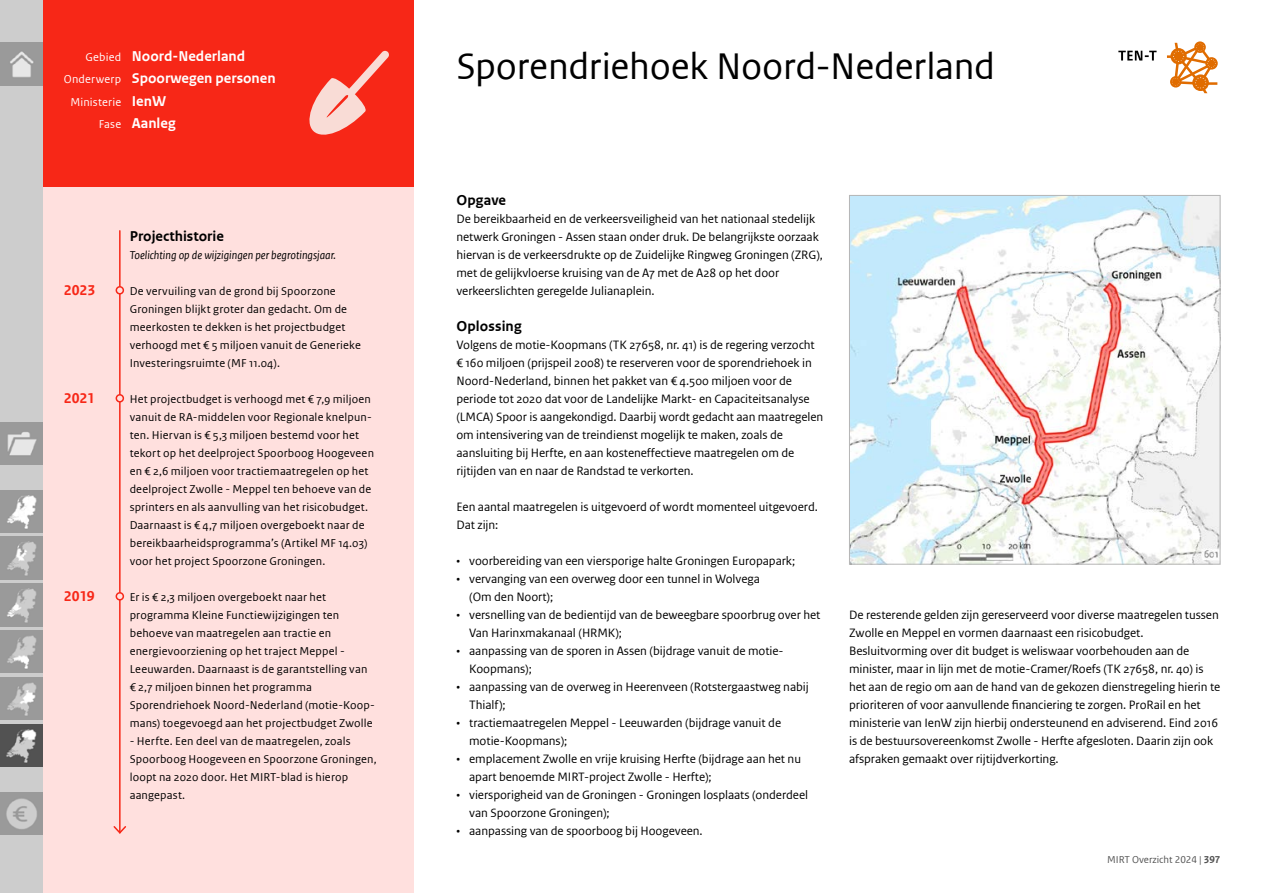
<style>
.page{position:relative;width:1263px;height:893px;background:#fff}
.page>*{position:absolute;margin:0;border:0;box-sizing:border-box;transform-origin:0 0}
._03_RO_Hoofdkop{font:39px "Rijksoverheid Sans Web Text";letter-spacing:-.005em;color:#000}
._15_RO_Kader_Broodtekst_wit{font:700 15px "Rijksoverheid Sans Web Text";color:#fff}
._13_RO_Kader_Kop_zwart{font:700 15px "Rijksoverheid Sans Web Text";color:#000}
._15_RO_Kader_Broodtekst_zwart{font:700 15px "Rijksoverheid Sans Web Text";color:#f72717}
._05_RO_Alineakop{font:700 15px "Rijksoverheid Sans Web Text";letter-spacing:.01em;color:#000}
._05_RO_Alineakop__-_H2_voor_TG{font:700 15px "Rijksoverheid Sans Web Text";letter-spacing:.01em;color:#000}
._09_RO_Broodtekst{font:12.75px/18px "Rijksoverheid Sans Web Text";letter-spacing:-.005em;color:#000}
._15_RO_Kader_Broodtekst_zwart-2{font:12px/18px "Rijksoverheid Sans Web Text";letter-spacing:.015em;color:#000}
._14_RO_Kader_Subkop{font:italic 12px "Rijksoverheid Sans Web Text";color:#000}
._15_RO_Kader_Broodtekst_wit-2{font:12px "Rijksoverheid Sans Web Text";letter-spacing:.01em;color:#fff}
.t1{font:10.5px "Rijksoverheid Sans Web Text";color:#525252}
.s1{font-weight:400;font-size:12px}
.s2{font-weight:700;font-size:15px}
.s3{font-weight:700}
</style>
<div class="page">
<div style="left:0;top:187px;width:414px;height:706px;background:#ffe0de"></div>
<div style="left:0;top:0;width:414px;height:187px;background:#f72717"></div>
<svg style="left:309px;top:50px;width:80px;height:85px"></svg>
<hr style="left:119px;top:231px;width:2px;height:602px;background:#f72717">
<svg style="left:113px;top:825px;width:13px;height:9px"></svg>
<div style="left:116px;top:287px;width:7px;height:7px;background:#ffe0de;border-radius:50%"></div>
<div style="left:116px;top:286px;width:8px;height:9px;border:2px solid #f72717;border-radius:50%"></div>
<img style="left:851px;top:197px;width:367px;height:366px">
<div style="left:849px;top:195px;width:371px;height:370px;border:1px solid #b6b6b6"></div>
<svg style="left:1118px;top:51px;width:38px;height:10px"></svg>
<svg style="left:1167px;top:41px;width:51px;height:52px"></svg>
<div style="left:116px;top:395px;width:7px;height:7px;background:#ffe0de;border-radius:50%"></div>
<div style="left:116px;top:394px;width:8px;height:9px;border:2px solid #f72717;border-radius:50%"></div>
<div style="left:116px;top:593px;width:7px;height:7px;background:#ffe0de;border-radius:50%"></div>
<div style="left:116px;top:592px;width:8px;height:9px;border:2px solid #f72717;border-radius:50%"></div>
<div style="left:0;top:0;width:43px;height:893px;background:#cdcdcd"></div>
<img style="left:0;top:43px;width:42px;height:42px">
<img style="left:0;top:422px;width:42px;height:43px">
<img style="left:0;top:490px;width:42px;height:43px">
<img style="left:0;top:537px;width:42px;height:42px">
<img style="left:0;top:584px;width:42px;height:42px">
<img style="left:0;top:630px;width:42px;height:43px">
<img style="left:0;top:677px;width:42px;height:43px">
<img style="left:0;top:724px;width:42px;height:42px">
<img style="left:0;top:792px;width:42px;height:42px">
<p class="_15_RO_Kader_Broodtekst_wit" style="left:85px;top:47px;width:161px"><span class="s1">Gebied</span> Noord-Nederland</p>
<p class="_15_RO_Kader_Broodtekst_wit" style="left:64px;top:70px;width:213px"><span class="s1">Onderwerp</span> Spoorwegen personen</p>
<p class="_15_RO_Kader_Broodtekst_wit-2" style="left:70px;top:95px;width:97px">Ministerie <span class="s2">IenW</span></p>
<p class="_15_RO_Kader_Broodtekst_wit" style="left:99px;top:115px;width:78px"><span class="s1">Fase</span> Aanleg</p>
<p class="_13_RO_Kader_Kop_zwart" style="left:130px;top:227px;width:96px">Projecthistorie</p>
<p class="_14_RO_Kader_Subkop" style="left:130px;top:248px;width:208px">Toelichting op de wijzigingen per begrotingsjaar.</p>
<p class="_15_RO_Kader_Broodtekst_zwart" style="left:64px;top:281px;width:33px">2023</p>
<p class="_15_RO_Kader_Broodtekst_zwart-2" style="left:130px;top:282px;width:233px">De vervuiling van de grond bij Spoorzone Groningen blijkt groter dan gedacht. Om de meerkosten te dekken is het projectbudget verhoogd met € 5 miljoen vanuit de Generieke Investeringsruimte (MF 11.04).</p>
<p class="_15_RO_Kader_Broodtekst_zwart" style="left:64px;top:389px;width:33px">2021</p>
<p class="_15_RO_Kader_Broodtekst_zwart-2" style="left:130px;top:390px;width:246px">Het projectbudget is verhoogd met € 7,9 miljoen vanuit de RA-middelen voor Regionale knelpun&shy;ten. Hiervan is € 5,3 miljoen bestemd voor het tekort op het deelproject Spoorboog Hoogeveen en € 2,6 miljoen voor tractiemaatregelen op het deelproject Zwolle - Meppel ten behoeve van de sprinters en als aanvulling van het risicobudget.<br>Daarnaast is € 4,7 miljoen overgeboekt naar de bereikbaarheidsprogramma’s (Artikel MF 14.03) voor het project Spoorzone Groningen.</p>
<p class="_15_RO_Kader_Broodtekst_zwart" style="left:64px;top:587px;width:33px">2019</p>
<p class="_15_RO_Kader_Broodtekst_zwart-2" style="left:130px;top:588px;width:247px">Er is € 2,3 miljoen overgeboekt naar het programma Kleine Functiewijzigingen ten behoeve van maatregelen aan tractie en energievoorziening op het traject Meppel - Leeuwarden. Daarnaast is de garantstelling van € 2,7 miljoen binnen het programma Sporendriehoek Noord-Nederland (motie-Koop&shy;mans) toegevoegd aan het projectbudget Zwolle</p>
<p class="_15_RO_Kader_Broodtekst_zwart-2" style="left:130px;top:732px;width:248px">- Herfte. Een deel van de maatregelen, zoals Spoorboog Hoogeveen en Spoorzone Groningen, loopt na 2020 door. Het MIRT-blad is hierop aangepast.</p>
<h1 class="_03_RO_Hoofdkop" style="left:456px;top:43px;width:540px">Sporendriehoek Noord-Nederland</h1>
<h2 class="_05_RO_Alineakop__-_H2_voor_TG" style="left:456px;top:191px;width:51px">Opgave</h2>
<p class="_09_RO_Broodtekst" style="left:456px;top:209px;width:368px">De bereikbaarheid en de verkeersveiligheid van het nationaal stedelijk netwerk Groningen - Assen staan onder druk. De belangrijkste oorzaak hiervan is de verkeersdrukte op de Zuidelijke Ringweg Groningen (ZRG), met de gelijkvloerse kruising van de A7 met de A28 op het door verkeerslichten geregelde Julianaplein.</p>
<h3 class="_05_RO_Alineakop" style="left:456px;top:317px;width:67px">Oplossing</h3>
<p class="_09_RO_Broodtekst" style="left:456px;top:335px;width:368px">Volgens de motie-Koopmans (TK 27658, nr. 41) is de regering verzocht € 160 miljoen (prijspeil 2008) te reserveren voor de sporendriehoek in Noord-Nederland, binnen het pakket van € 4.500 miljoen voor de periode tot 2020 dat voor de Landelijke Markt- en Capaciteitsanalyse (LMCA) Spoor is aangekondigd. Daarbij wordt gedacht aan maatregelen om intensivering van de treindienst mogelijk te maken, zoals de aansluiting bij Herfte, en aan kosteneffectieve maatregelen om de rijtijden van en naar de Randstad te verkorten.</p>
<p class="_09_RO_Broodtekst" style="left:456px;top:497px;width:363px">Een aantal maatregelen is uitgevoerd of wordt momenteel uitgevoerd.<br>Dat zijn:</p>
<p class="_09_RO_Broodtekst" style="left:456px;top:551px;width:340px">• voorbereiding van een viersporige halte Groningen Europapark;</p>
<p class="_09_RO_Broodtekst" style="left:469px;top:569px;width:292px;text-indent:-13px">• vervanging van een overweg door een tunnel in Wolvega (Om den Noort);</p>
<p class="_09_RO_Broodtekst" style="left:469px;top:605px;width:353px;text-indent:-13px">• versnelling van de bedientijd van de beweegbare spoorbrug over het<br>Van Harinxmakanaal (HRMK);</p>
<p class="_09_RO_Broodtekst" style="left:469px;top:641px;width:316px;text-indent:-13px">• aanpassing van de sporen in Assen (bijdrage vanuit de motie-<br>Koopmans);</p>
<p class="_09_RO_Broodtekst" style="left:469px;top:677px;width:341px;text-indent:-13px">• aanpassing van de overweg in Heerenveen (Rotstergaastweg nabij<br>Thialf);</p>
<p class="_09_RO_Broodtekst" style="left:469px;top:713px;width:314px;text-indent:-13px">• tractiemaatregelen Meppel - Leeuwarden (bijdrage vanuit de motie-Koopmans);</p>
<p class="_09_RO_Broodtekst" style="left:469px;top:749px;width:333px;text-indent:-13px">• emplacement Zwolle en vrije kruising Herfte (bijdrage aan het nu apart benoemde MIRT-project Zwolle - Herfte);</p>
<p class="_09_RO_Broodtekst" style="left:469px;top:785px;width:340px;text-indent:-13px">• viersporigheid van de Groningen - Groningen losplaats (onderdeel van Spoorzone Groningen);</p>
<p class="_09_RO_Broodtekst" style="left:456px;top:821px;width:248px">• aanpassing van de spoorboog bij Hoogeveen.</p>
<p class="_09_RO_Broodtekst" style="left:849px;top:605px;width:373px">De resterende gelden zijn gereserveerd voor diverse maatregelen tussen Zwolle en Meppel en vormen daarnaast een risicobudget.<br>Besluitvorming over dit budget is weliswaar voorbehouden aan de minister, maar in lijn met de motie-Cramer/Roefs (TK 27658, nr. 40) is het aan de regio om aan de hand van de gekozen dienstregeling hierin te prioriteren of voor aanvullende financiering te zorgen. ProRail en het ministerie van IenW zijn hierbij ondersteunend en adviserend. Eind 2016 is de bestuursovereenkomst Zwolle - Herfte afgesloten. Daarin zijn ook afspraken gemaakt over rijtijdverkorting.</p>
<p class="t1" style="left:1107px;top:854px;width:115px">MIRT Overzicht 2024 | <span class="s3">397</span></p>
</div>
